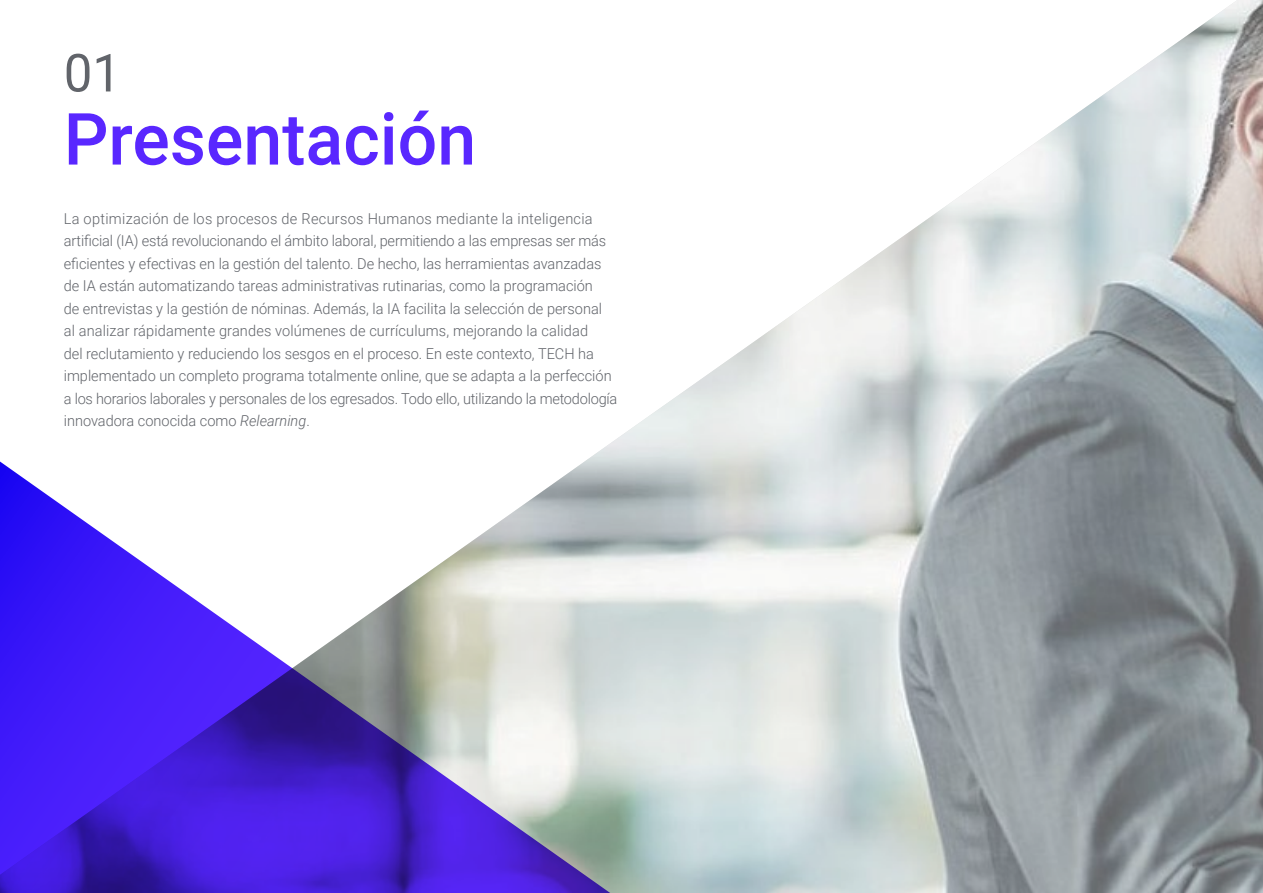
<style>
.page{position:relative;width:1263px;height:893px;background:#fff}
.page>*{position:absolute;margin:0;border:0;box-sizing:border-box;transform-origin:0 0}
.t1{font:500 72px "Roboto";color:#5927ff}
.t2{font:52.5px "Roboto";color:#61646a}
.t3{font:300 15px/22.5px "Roboto";color:#61646a}
.s1{font-style:italic}
</style>
<div class="page">
<img style="left:607px;top:0;width:656px;height:893px">
<svg style="left:0;top:446px;width:640px;height:447px"></svg>
<h2 class="t2" style="left:64px;top:36px;width:59px">01</h2>
<h1 class="t1" style="left:64px;top:89px;width:414px">Presentación</h1>
<p class="t3" style="left:64px;top:207px;width:555px">La optimización de los procesos de Recursos Humanos mediante la inteligencia artificial (IA) está revolucionando el ámbito laboral, permitiendo a las empresas ser más eficientes y efectivas en la gestión del talento. De hecho, las herramientas avanzadas de IA están automatizando tareas administrativas rutinarias, como la programación<br>de entrevistas y la gestión de nóminas. Además, la IA facilita la selección de personal<br>al analizar rápidamente grandes volúmenes de currículums, mejorando la calidad<br>del reclutamiento y reduciendo los sesgos en el proceso. En este contexto, TECH ha implementado un completo programa totalmente online, que se adapta a la perfección a los horarios laborales y personales de los egresados. Todo ello, utilizando la metodología innovadora conocida como <span class="s1">Relearning</span>.</p>
</div>
